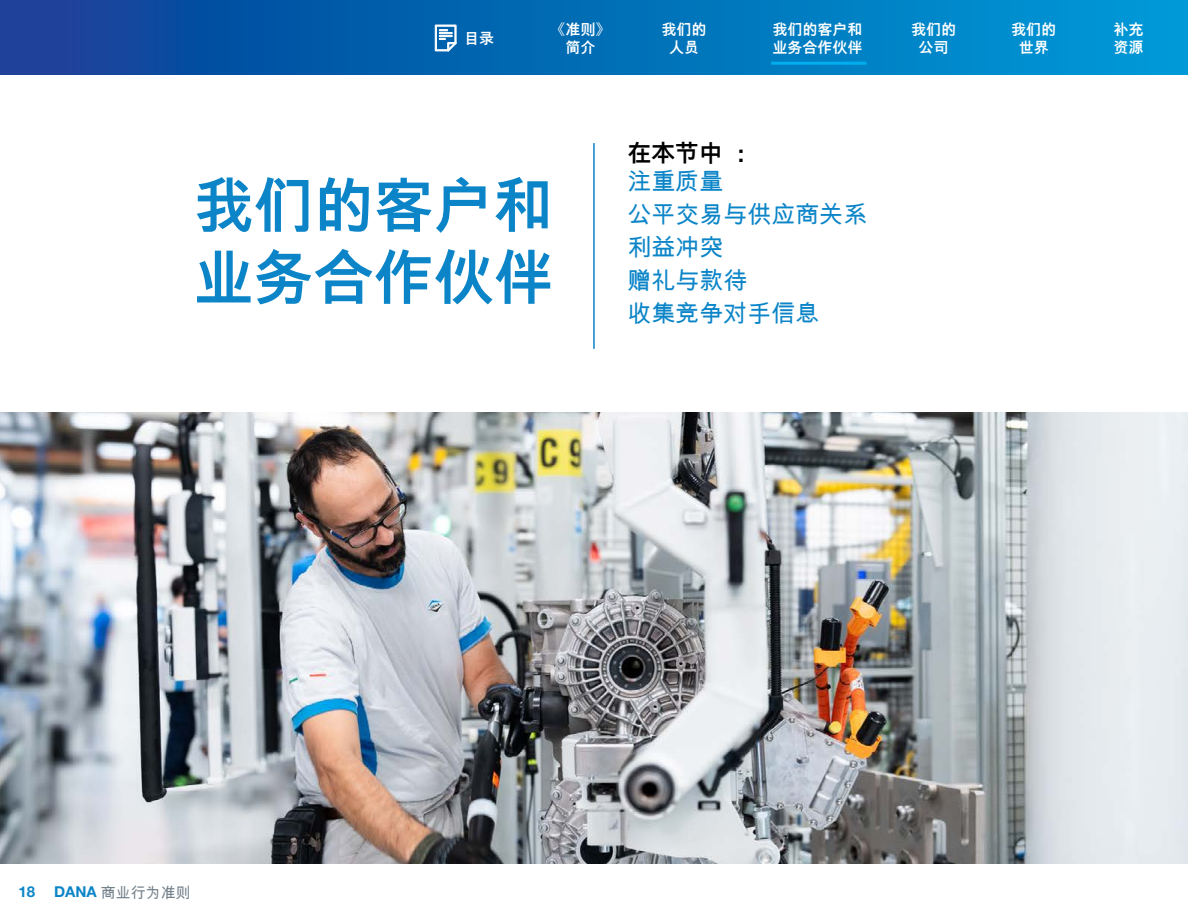
<style>
.page{position:relative;width:1188px;height:918px;background:#fff}
.page>*{position:absolute;margin:0;border:0;box-sizing:border-box;transform-origin:0 0}
.t1{font:700 60px/72px "Arial Unicode MS";color:#0b85c8}
.t2{font:24px/33px "Arial Unicode MS";color:#0b85c8}
.t3{font:700 24px "Arial Unicode MS";color:#000}
.t4{font:700 15px/18px "Arial Unicode MS";color:#fff;text-align:center}
.t5{font:700 15px "Helvetica Neue LT Pro";color:#0b85c8}
.s1{font-family:"Arial Unicode MS";font-weight:400;color:#72808a}
</style>
<div class="page">
<svg style="left:0;top:0;width:1188px;height:75px;background:#036cb6"></svg>
<svg style="left:435px;top:24px;width:22px;height:28px"></svg>
<hr style="left:771px;top:62px;width:96px;height:3px;background:#00aeef">
<hr style="left:593px;top:143px;width:2px;height:206px;background:#0b85c8">
<img style="left:0;top:413px;width:1188px;height:451px">
<p class="t4" style="left:464px;top:30px;width:31px">目录</p>
<p class="t4" style="left:551px;top:21px;width:61px">《准则》简介</p>
<p class="t4" style="left:662px;top:21px;width:46px">我们的人员</p>
<p class="t4" style="left:772px;top:21px;width:91px;text-align:left">我们的客户和业务合作伙伴</p>
<p class="t4" style="left:911px;top:21px;width:46px">我们的公司</p>
<p class="t4" style="left:1011px;top:21px;width:46px">我们的世界</p>
<p class="t4" style="left:1114px;top:21px;width:31px;text-align:left">补充资源</p>
<h1 class="t1" style="left:193px;top:173px;width:361px">我们的客户和业务合作伙伴</h1>
<h2 class="t3" style="left:627px;top:136px;width:127px">在本节中：</h2>
<h2 class="t2" style="left:627px;top:165px;width:241px">注重质量<br>公平交易与供应商关系利益冲突<br>赠礼与款待<br>收集竞争对手信息</h2>
<p class="t5" style="left:19px;top:883px;width:174px">18 DANA <span class="s1">商业行为准则</span></p>
</div>
